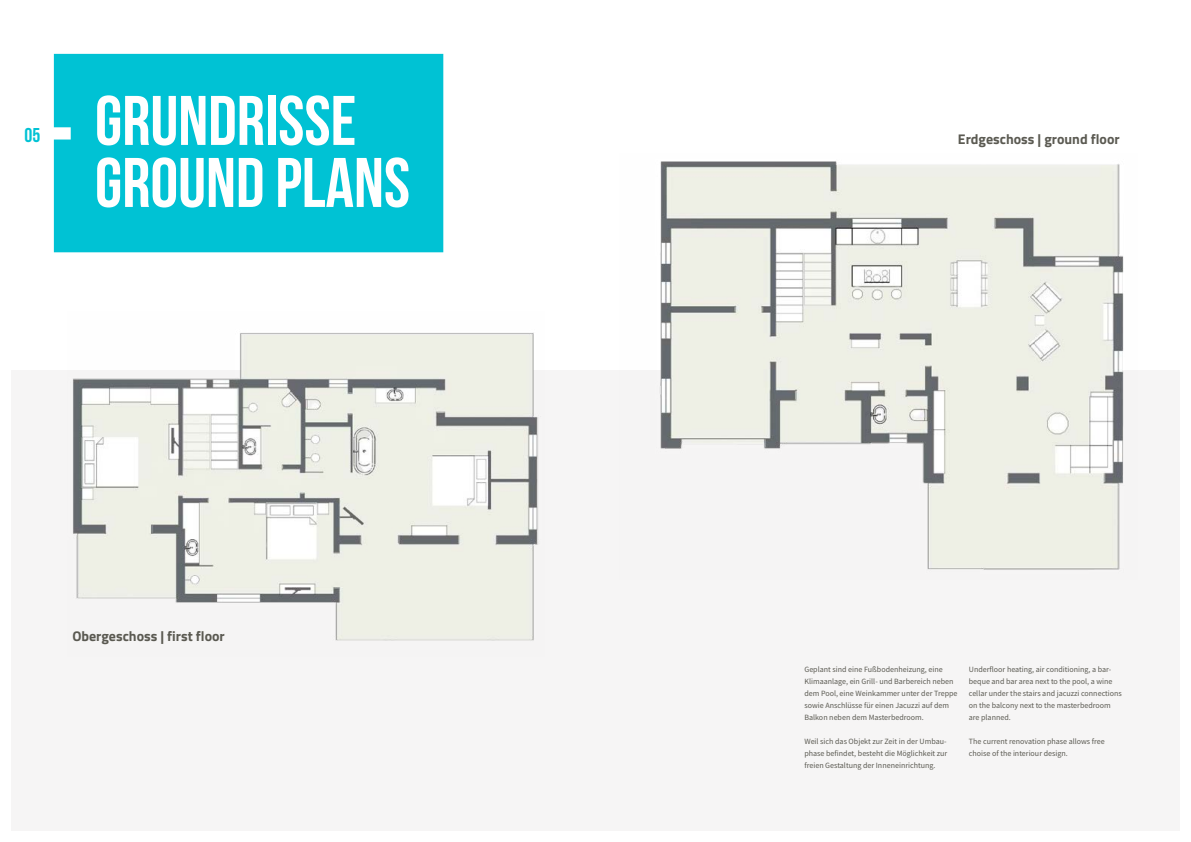
<style>
.page{position:relative;width:1191px;height:842px;background:#fff}
.page>*{position:absolute;margin:0;border:0;box-sizing:border-box;transform-origin:0 0}
.t1{font:70px/62px "Bebas Neue";color:#fff}
.t2{font:20px "Bebas Neue";color:#00c2d4}
.t3{font:700 14px "Titillium Web";color:#5b5a52}
.t4{font:8px/12px "Source Sans Pro";color:#5b5a52}
</style>
<div class="page">
<div style="left:11px;top:370px;width:1168px;height:461px;background:#f6f5f5"></div>
<div style="left:54px;top:54px;width:389px;height:198px;background:#00c2d4"></div>
<img style="left:660px;top:161px;width:464px;height:409px">
<img style="left:73px;top:332px;width:466px;height:309px">
<h1 class="t1" style="left:95px;top:89px;width:316px">GRUNDRISSE<br>GROUND PLANS</h1>
<h2 class="t2" style="left:25px;top:124px;width:17px">05</h2>
<h3 class="t3" style="left:958px;top:128px;width:163px">Erdgeschoss | ground floor</h3>
<h3 class="t3" style="left:72px;top:625px;width:154px">Obergeschoss | first floor</h3>
<p class="t4" style="left:804px;top:663px;width:155px">Geplant sind eine Fußbodenheizung, eine Klimaanlage, ein Grill- und Barbereich neben dem Pool, eine Weinkammer unter der Treppe sowie Anschlüsse für einen Jacuzzi auf dem Balkon neben dem Masterbedroom.</p>
<p class="t4" style="left:804px;top:735px;width:144px;text-align:justify">Weil sich das Objekt zur Zeit in der Umbau&shy;phase befindet, besteht die Möglichkeit zur freien Gestaltung der Inneneinrichtung.</p>
<p class="t4" style="left:969px;top:663px;width:155px">Underfloor heating, air conditioning, a bar&shy;beque and bar area next to the pool, a wine cellar under the stairs and jacuzzi connections on the balcony next to the masterbedroom are planned.</p>
<p class="t4" style="left:969px;top:735px;width:137px">The current renovation phase allows free choise of the interiour design.</p>
</div>
